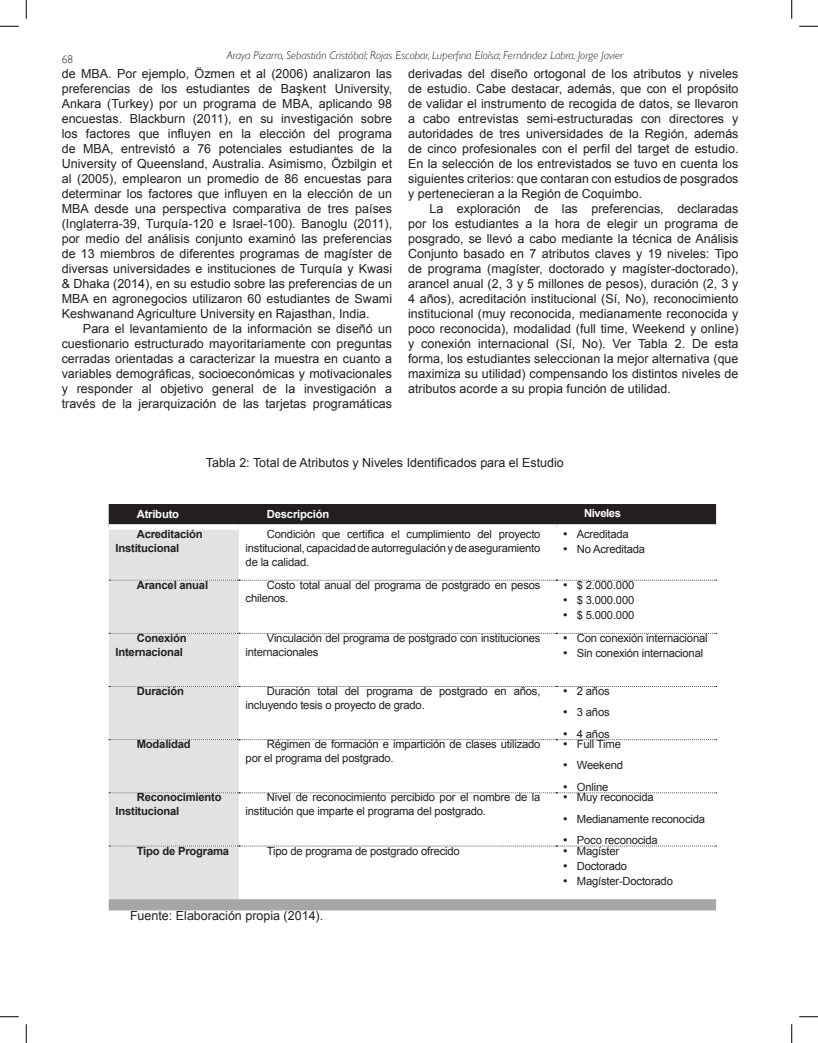
<style>
.page{position:relative;width:818px;height:1043px;background:#fff}
.page>*{position:absolute;margin:0;border:0;box-sizing:border-box;transform-origin:0 0}
.t1{font:12.5px/15px "Arial";color:#231f20;text-align:justify}
.t2{font:11.25px/13.8px "Arial";letter-spacing:-.02em;color:#231f20}
.t3{font:700 11.25px/13.8px "Arial";letter-spacing:-.02em;color:#231f20}
.t4{font:italic 300 11.25px "Gill Sans";color:#231f20}
.t5{font:700 11.25px "Arial";letter-spacing:-.02em;color:#fff}
.t6{font:700 11.25px "Arial";letter-spacing:-.04em;color:#fff}
.t7{font:300 11.25px "Gill Sans";color:#231f20}
</style>
<div class="page">
<div style="left:109px;top:504px;width:607px;height:20px;background:#231f20"></div>
<div style="left:109px;top:530px;width:130px;height:369px;background:#e2e2e2"></div>
<svg style="left:109px;top:899px;width:607px;height:11px;background:#a7a7a7"></svg>
<svg style="left:109px;top:580px;width:607px;height:1px"></svg>
<svg style="left:109px;top:633px;width:607px;height:1px"></svg>
<svg style="left:109px;top:686px;width:607px;height:1px"></svg>
<svg style="left:0;top:25px;width:19px;height:2px"></svg>
<svg style="left:799px;top:25px;width:19px;height:2px"></svg>
<svg style="left:0;top:1016px;width:19px;height:1px"></svg>
<svg style="left:799px;top:1016px;width:19px;height:1px"></svg>
<svg style="left:25px;top:0;width:2px;height:19px"></svg>
<svg style="left:25px;top:1024px;width:2px;height:18px"></svg>
<svg style="left:791px;top:0;width:1px;height:19px"></svg>
<svg style="left:791px;top:1024px;width:1px;height:18px"></svg>
<svg style="left:109px;top:737px;width:607px;height:3px"></svg>
<svg style="left:109px;top:790px;width:607px;height:3px"></svg>
<svg style="left:109px;top:843px;width:607px;height:3px"></svg>
<p class="t4" style="left:227px;top:49px;width:398px">Araya Pizarro, Sebastián Cristóbal; Rojas Escobar, Luperfina Eloísa; Fernández Labra, Jorge Javier</p>
<p class="t7" style="left:62px;top:53px;width:13px">68</p>
<p class="t1" style="left:62px;top:66px;width:332px">de MBA. Por ejemplo, Özmen et al (2006) analizaron las preferencias de los estudiantes de Başkent University, Ankara (Turkey) por un programa de MBA, aplicando 98 encuestas. Blackburn (2011), en su investigación sobre los factores que influyen en la elección del programa de MBA, entrevistó a 76 potenciales estudiantes de la University of Queensland, Australia. Asimismo, Özbilgin et al (2005), emplearon un promedio de 86 encuestas para determinar los factores que influyen en la elección de un MBA desde una perspectiva comparativa de tres países (Inglaterra-39, Turquía-120 e Israel-100). Banoglu (2011), por medio del análisis conjunto examinó las preferencias de 13 miembros de diferentes programas de magíster de diversas universidades e instituciones de Turquía y Kwasi &amp; Dhaka (2014), en su estudio sobre las preferencias de un MBA en agronegocios utilizaron 60 estudiantes de Swami Keshwanand Agriculture University en Rajasthan, India.</p>
<p class="t1" style="left:62px;top:321px;width:332px;text-indent:21px">Para el levantamiento de la información se diseñó un cuestionario estructurado mayoritariamente con preguntas cerradas orientadas a caracterizar la muestra en cuanto a variables demográficas, socioeconómicas y motivacionales y responder al objetivo general de la investigación a través de la jerarquización de las tarjetas programáticas</p>
<p class="t1" style="left:408px;top:66px;width:332px">derivadas del diseño ortogonal de los atributos y niveles de estudio. Cabe destacar, además, que con el propósito de validar el instrumento de recogida de datos, se llevaron a cabo entrevistas semi-estructuradas con directores y autoridades de tres universidades de la Región, además de cinco profesionales con el perfil del target de estudio.<br>En la selección de los entrevistados se tuvo en cuenta los siguientes criterios: que contaran con estudios de posgrados y pertenecieran a la Región de Coquimbo.</p>
<p class="t1" style="left:408px;top:201px;width:332px;text-indent:21px">La exploración de las preferencias, declaradas por los estudiantes a la hora de elegir un programa de posgrado, se llevó a cabo mediante la técnica de Análisis Conjunto basado en 7 atributos claves y 19 niveles: Tipo de programa (magíster, doctorado y magíster-doctorado), arancel anual (2, 3 y 5 millones de pesos), duración (2, 3 y 4 años), acreditación institucional (Sí, No), reconocimiento institucional (muy reconocida, medianamente reconocida y poco reconocida), modalidad (full time, Weekend y online) y conexión internacional (Sí, No). Ver Tabla 2. De esta forma, los estudiantes seleccionan la mejor alternativa (que maximiza su utilidad) compensando los distintos niveles de atributos acorde a su propia función de utilidad.</p>
<p class="t1" style="left:206px;top:455px;width:359px">Tabla 2: Total de Atributos y Niveles Identificados para el Estudio</p>
<p class="t5" style="left:137px;top:506px;width:44px">Atributo</p>
<p class="t5" style="left:267px;top:506px;width:64px">Descripción</p>
<p class="t6" style="left:584px;top:506px;width:38px">Niveles</p>
<p class="t3" style="left:115px;top:527px;width:89px;text-indent:21px">Acreditación<br>Institucional</p>
<p class="t2" style="left:245px;top:527px;width:296px;text-align:justify;text-indent:21px">Condición que certifica el cumplimiento del proyecto institucional, capacidad de autorregulación y de aseguramiento de la calidad.</p>
<p class="t2" style="left:563px;top:527px;width:67px">• Acreditada</p>
<p class="t2" style="left:563px;top:542px;width:84px">• No Acreditada</p>
<p class="t3" style="left:137px;top:578px;width:73px">Arancel anual</p>
<p class="t2" style="left:245px;top:578px;width:296px;text-indent:21px">Costo total anual del programa de postgrado en pesos chilenos.</p>
<p class="t2" style="left:563px;top:578px;width:73px">• $ 2.000.000</p>
<p class="t2" style="left:563px;top:593px;width:73px">• $ 3.000.000</p>
<p class="t2" style="left:563px;top:608px;width:73px">• $ 5.000.000</p>
<p class="t3" style="left:115px;top:631px;width:73px;text-indent:21px">Conexión<br>Internacional</p>
<p class="t2" style="left:245px;top:631px;width:296px;text-indent:21px">Vinculación del programa de postgrado con instituciones internacionales</p>
<p class="t2" style="left:563px;top:631px;width:146px">• Con conexión internacional</p>
<p class="t2" style="left:563px;top:646px;width:142px">• Sin conexión internacional</p>
<p class="t3" style="left:137px;top:684px;width:49px">Duración</p>
<p class="t2" style="left:245px;top:684px;width:296px;text-indent:21px">Duración total del programa de postgrado en años, incluyendo tesis o proyecto de grado.</p>
<p class="t2" style="left:563px;top:684px;width:48px">• 2 años</p>
<p class="t2" style="left:563px;top:705px;width:48px">• 3 años</p>
<p class="t2" style="left:563px;top:726px;width:48px">• 4 años</p>
<p class="t3" style="left:137px;top:737px;width:56px">Modalidad</p>
<p class="t2" style="left:245px;top:737px;width:296px;text-indent:21px">Régimen de formación e impartición de clases utilizado por el programa del postgrado.</p>
<p class="t2" style="left:563px;top:737px;width:59px">• Full Time</p>
<p class="t2" style="left:563px;top:758px;width:62px">• Weekend</p>
<p class="t2" style="left:563px;top:780px;width:47px">• Online</p>
<p class="t3" style="left:115px;top:791px;width:108px;text-indent:21px">Reconocimiento<br>Institucional</p>
<p class="t2" style="left:245px;top:790px;width:296px;text-indent:21px">Nivel de reconocimiento percibido por el nombre de la institución que imparte el programa del postgrado.</p>
<p class="t2" style="left:563px;top:790px;width:92px">• Muy reconocida</p>
<p class="t2" style="left:563px;top:812px;width:144px">• Medianamente reconocida</p>
<p class="t2" style="left:563px;top:833px;width:96px">• Poco reconocida</p>
<p class="t3" style="left:137px;top:844px;width:94px">Tipo de Programa</p>
<p class="t2" style="left:267px;top:843px;width:194px">Tipo de programa de postgrado ofrecido</p>
<p class="t2" style="left:563px;top:843px;width:58px">• Magíster</p>
<p class="t2" style="left:563px;top:858px;width:66px">• Doctorado</p>
<p class="t2" style="left:563px;top:873px;width:111px">• Magíster-Doctorado</p>
<p class="t1" style="left:130px;top:908px;width:195px">Fuente: Elaboración propia (2014).</p>
</div>
